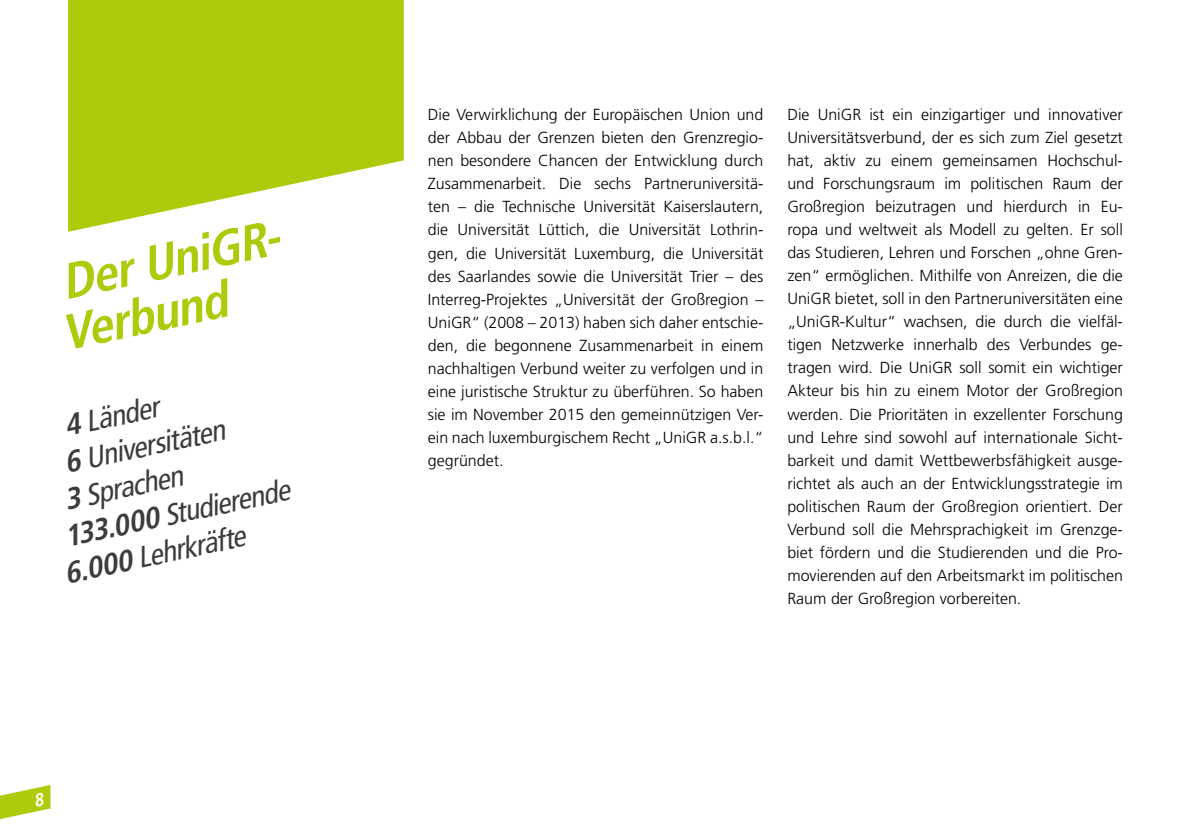
<style>
.page{position:relative;width:1191px;height:840px;background:#fff}
.page>*{position:absolute;margin:0;border:0;box-sizing:border-box;transform-origin:0 0}
.t1{font:italic 700 condensed 50px/50px "Frutiger";color:#afca0b}
.t2{font:italic condensed 30px "Frutiger";color:#3c3c3b}
.t3{font:300 16px/23px "Frutiger";color:#000;text-align:justify}
.s1{font-weight:700}
</style>
<div class="page">
<svg style="left:68px;top:0;width:336px;height:232px;fill:#afca0b"></svg>
<svg style="left:0;top:785px;width:50px;height:35px"></svg>
<h1 class="t1" style="left:46px;top:260px;width:243px;rotate:-12deg">Der UniGR-<br>Verbund</h1>
<h2 class="t2" style="left:61px;top:409px;width:97px;rotate:-12deg"><span class="s1">4</span> Länder</h2>
<h2 class="t2" style="left:61px;top:445px;width:165px;rotate:-12deg"><span class="s1">6</span> Universitäten</h2>
<h2 class="t2" style="left:61px;top:482px;width:122px;rotate:-12deg"><span class="s1">3</span> Sprachen</h2>
<h2 class="t2" style="left:61px;top:519px;width:231px;rotate:-12deg"><span class="s1">133.000</span> Studierende</h2>
<h2 class="t2" style="left:61px;top:556px;width:186px;rotate:-12deg"><span class="s1">6.000</span> Lehrkräfte</h2>
<p class="t3" style="left:428px;top:103px;width:337px">Die Verwirklichung der Europäischen Union und der Abbau der Grenzen bieten den Grenzregio&shy;nen besondere Chancen der Entwicklung durch Zusammenarbeit. Die sechs Partneruniversitä&shy;ten – die Technische Universität Kaiserslautern, die Universität Lüttich, die Universität Lothrin&shy;gen, die Universität Luxemburg, die Universität des Saarlandes sowie die Universität Trier – des Interreg-Projektes „Universität der Großregion – UniGR“ (2008 – 2013) haben sich daher entschie&shy;den, die begonnene Zusammenarbeit in einem nachhaltigen Verbund weiter zu verfolgen und in eine juristische Struktur zu überführen. So haben sie im November 2015 den gemeinnützigen Ver&shy;ein nach luxemburgischem Recht „UniGR a.s.b.l.“ gegründet.</p>
<p class="t3" style="left:787px;top:103px;width:337px">Die UniGR ist ein einzigartiger und innovativer Universitätsverbund, der es sich zum Ziel gesetzt hat, aktiv zu einem gemeinsamen Hochschul&shy;und Forschungsraum im politischen Raum der Großregion beizutragen und hierdurch in Eu&shy;ropa und weltweit als Modell zu gelten. Er soll das Studieren, Lehren und Forschen „ohne Gren&shy;zen“ ermöglichen. Mithilfe von Anreizen, die die UniGR bietet, soll in den Partneruniversitäten eine „UniGR-Kultur“ wachsen, die durch die vielfäl&shy;tigen Netzwerke innerhalb des Verbundes ge&shy;tragen wird. Die UniGR soll somit ein wichtiger Akteur bis hin zu einem Motor der Großregion werden. Die Prioritäten in exzellenter Forschung und Lehre sind sowohl auf internationale Sicht&shy;barkeit und damit Wettbewerbsfähigkeit ausge&shy;richtet als auch an der Entwicklungsstrategie im politischen Raum der Großregion orientiert. Der Verbund soll die Mehrsprachigkeit im Grenzge&shy;biet fördern und die Studierenden und die Pro&shy;movierenden auf den Arbeitsmarkt im politischen Raum der Großregion vorbereiten.</p>
</div>
